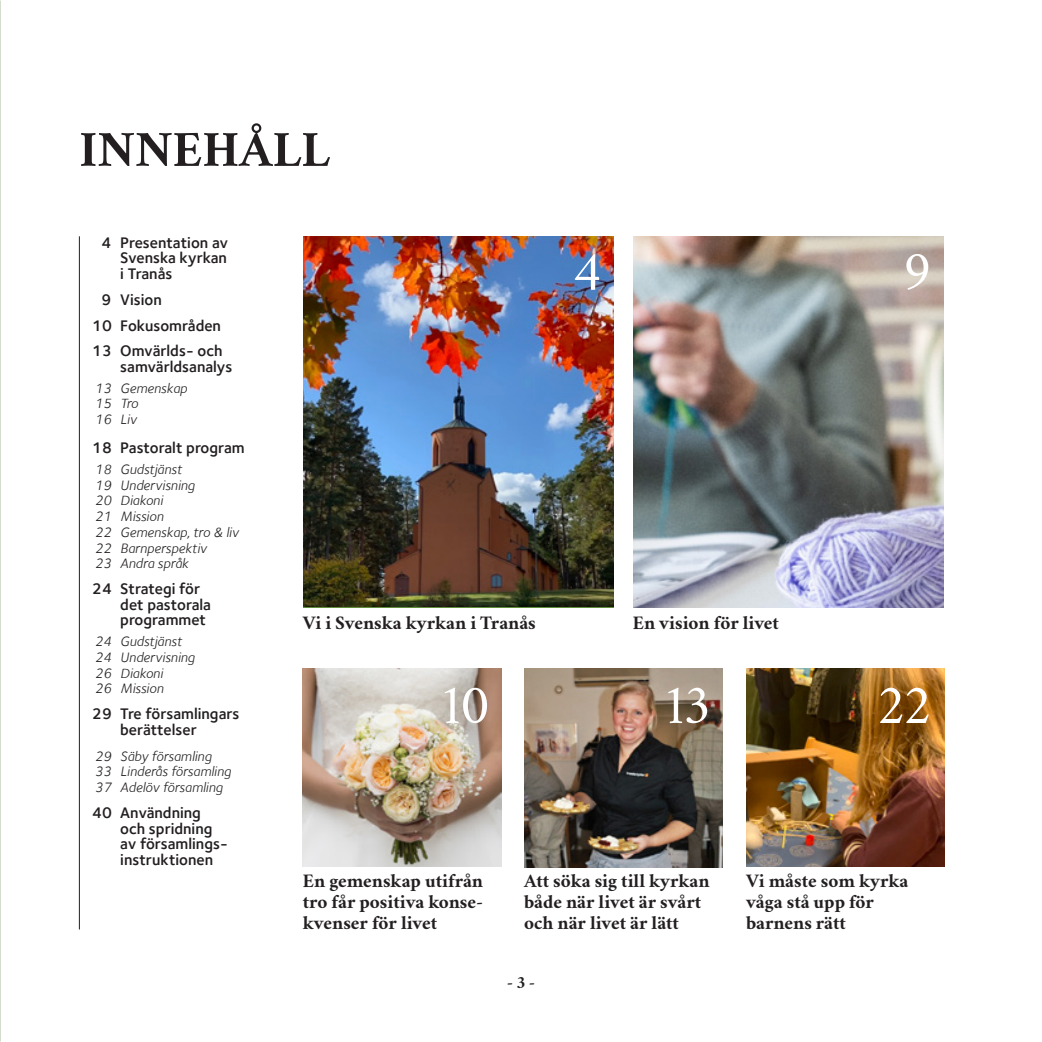
<style>
.page{position:relative;width:1042px;height:1042px;background:#fff}
.page>*{position:absolute;margin:0;border:0;box-sizing:border-box;transform-origin:0 0}
.t1{font:56.35px "Crimson Svk 2.0";color:#fff}
.t2{font:700 50.75px "Crimson Svk 2.0";color:#231f20}
.t3{font:700 19.25px/21px "Crimson Svk 2.0";color:#231f20}
.t4{font:700 17.5px "Crimson Svk 2.0";color:#231f20}
.t5{font:600 15.75px/15.8px "Foundry Sterling";color:#231f20}
.t6{font:italic 14px/15.8px "Foundry Sterling";color:#231f20}
</style>
<div class="page">
<img style="left:303px;top:236px;width:310px;height:371px">
<img style="left:633px;top:236px;width:310px;height:372px">
<img style="left:524px;top:669px;width:198px;height:198px">
<img style="left:303px;top:668px;width:198px;height:198px">
<img style="left:746px;top:668px;width:198px;height:198px">
<hr style="left:79px;top:236px;width:1px;height:693px;background:#231f20">
<p class="t2" style="left:79px;top:111px;width:252px">INNEHÅLL</p>
<p class="t5" style="left:120px;top:234px;width:109px;text-align:justify;text-indent:-19px">4 Presentation av Svenska kyrkan i Tranås</p>
<p class="t5" style="left:102px;top:291px;width:62px">9 Vision</p>
<p class="t5" style="left:92px;top:317px;width:130px">10 Fokusområden</p>
<p class="t5" style="left:120px;top:343px;width:114px;text-indent:-28px">13 Omvärlds- och samvärldsanalys</p>
<p class="t6" style="left:95px;top:380px;width:94px">13 Gemenskap<br>15 Tro</p>
<p class="t6" style="left:95px;top:411px;width:43px">16 Liv</p>
<p class="t5" style="left:92px;top:440px;width:154px">18 Pastoralt program</p>
<p class="t6" style="left:95px;top:461px;width:145px">18 Gudstjänst<br>19 Undervisning<br>20 Diakoni<br>21 Mission<br>22 Gemenskap, tro &amp; liv<br>22 Barnperspektiv<br>23 Andra språk</p>
<p class="t5" style="left:120px;top:580px;width:92px;text-indent:-28px">24 Strategi för det pastorala programmet</p>
<p class="t6" style="left:95px;top:633px;width:101px">24 Gudstjänst<br>24 Undervisning<br>26 Diakoni<br>26 Mission</p>
<p class="t5" style="left:120px;top:706px;width:121px;text-indent:-28px">29 Tre församlingars berättelser</p>
<p class="t6" style="left:95px;top:748px;width:118px">29 Säby församling</p>
<p class="t6" style="left:95px;top:763px;width:138px">33 Linderås församling</p>
<p class="t6" style="left:95px;top:779px;width:129px">37 Adelöv församling</p>
<p class="t5" style="left:120px;top:804px;width:107px;text-indent:-28px">40 Användning och spridning av församlings&shy;instruktionen</p>
<p class="t1" style="left:573px;top:234px;width:29px">4</p>
<p class="t1" style="left:903px;top:234px;width:29px">9</p>
<p class="t3" style="left:303px;top:612px;width:235px">Vi i Svenska kyrkan i Tranås</p>
<p class="t3" style="left:633px;top:612px;width:148px">En vision för livet</p>
<p class="t1" style="left:442px;top:667px;width:48px">10</p>
<p class="t1" style="left:665px;top:667px;width:47px">13</p>
<p class="t1" style="left:877px;top:667px;width:55px">22</p>
<p class="t3" style="left:303px;top:870px;width:182px;text-align:justify">En gemenskap utifrån tro får positiva konse&shy;kvenser för livet</p>
<p class="t3" style="left:746px;top:870px;width:164px">Vi måste som kyrka våga stå upp för barnens rätt</p>
<p class="t3" style="left:524px;top:870px;width:187px">Att söka sig till kyrkan både när livet är svårt och när livet är lätt</p>
<p class="t4" style="left:507px;top:969px;width:30px">- 3 -</p>
</div>
